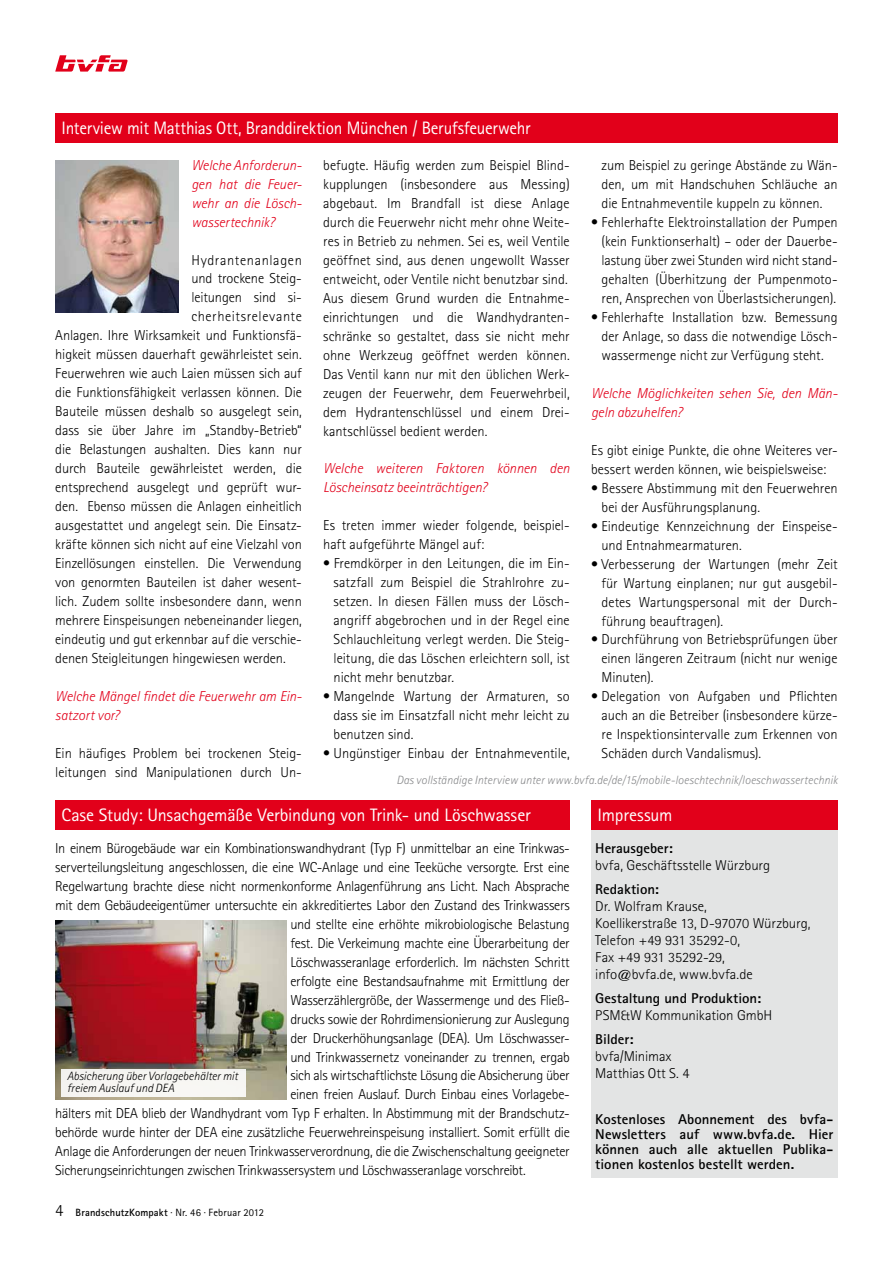
<style>
.page{position:relative;width:893px;height:1263px;background:#fff}
.page>*{position:absolute;margin:0;border:0;box-sizing:border-box;transform-origin:0 0}
.t1{font:18px "Rotis Sans Serif Std";letter-spacing:-.015em;color:#fff}
.t2{font:18px "Rotis Sans Serif Std";letter-spacing:-.015em;color:#fff;scale:.96 1}
.t3{font:300 14.4px/19px "Rotis Sans Serif Std";letter-spacing:-.01em;color:#000;text-align:justify}
.t4{font:italic 300 14.4px/19px "Rotis Sans Serif Std";letter-spacing:-.005em;color:#e2001a}
.t5{font:300 14.4px "Rotis Sans Serif Std";letter-spacing:.04em;color:#000}
.t6{font:300 14.4px "Rotis Sans Serif Std";letter-spacing:.045em;color:#000}
.t7{font:300 14.25px/17.1px "Rotis Sans Serif Std";letter-spacing:-.005em;color:#000;scale:1.04 1}
.t8{font:700 14.25px/15px "Rotis Sans Serif Std";color:#000;text-align:justify;scale:1.04 1}
.t9{font:italic 300 12px "Rotis Sans Serif Std";letter-spacing:.005em;color:#87888a}
.t10{font:italic 300 12px/12px "Rotis Sans Serif Std";color:#000}
.t11{font:700 10.5px "Rotis Sans Serif Std";letter-spacing:.015em;color:#000}
.s1{font-weight:300;font-size:17.25px}
.s2{font-weight:400}
</style>
<div class="page">
<svg style="left:55px;top:55px;width:73px;height:17px"></svg>
<img style="left:55px;top:160px;width:124px;height:152px">
<div style="left:55px;top:113px;width:783px;height:29px;background:#e2001a"></div>
<div style="left:591px;top:800px;width:247px;height:30px;background:#e2001a"></div>
<div style="left:591px;top:830px;width:247px;height:348px;background:#e3e4e4"></div>
<div style="left:55px;top:800px;width:515px;height:30px;background:#e2001a"></div>
<img style="left:55px;top:920px;width:231px;height:179px">
<div style="left:61px;top:1069px;width:185px;height:27px;background:#f7f6f3"></div>
<p class="t2" style="left:62px;top:117px;width:490px">Interview mit Matthias Ott, Branddirektion München / Berufsfeuerwehr</p>
<p class="t4" style="left:191px;top:155px;width:112px;text-align:justify">Welche Anforderun&shy;gen hat die Feuer&shy;wehr an die Lösch&shy;wassertechnik?</p>
<p class="t6" style="left:191px;top:251px;width:112px">Hydrantenanlagen</p>
<p class="t3" style="left:191px;top:269px;width:112px">und trockene Steig-</p>
<p class="t3" style="left:191px;top:288px;width:112px">leitungen sind si-</p>
<p class="t5" style="left:191px;top:308px;width:112px">cherheitsrelevante</p>
<p class="t3" style="left:55px;top:326px;width:248px">Anlagen. Ihre Wirksamkeit und Funktionsfä-</p>
<p class="t3" style="left:55px;top:345px;width:248px">higkeit müssen dauerhaft gewährleistet sein.</p>
<p class="t3" style="left:55px;top:364px;width:248px">Feuerwehren wie auch Laien müssen sich auf</p>
<p class="t3" style="left:55px;top:383px;width:248px">die Funktionsfähigkeit verlassen können. Die</p>
<p class="t3" style="left:55px;top:402px;width:248px">Bauteile müssen deshalb so ausgelegt sein,</p>
<p class="t3" style="left:55px;top:421px;width:248px">dass sie über Jahre im „Standby-Betrieb“</p>
<p class="t3" style="left:55px;top:440px;width:248px">die Belastungen aushalten. Dies kann nur</p>
<p class="t3" style="left:55px;top:459px;width:248px">durch Bauteile gewährleistet werden, die</p>
<p class="t3" style="left:55px;top:478px;width:248px">entsprechend ausgelegt und geprüft wur-</p>
<p class="t3" style="left:55px;top:497px;width:248px">den. Ebenso müssen die Anlagen einheitlich</p>
<p class="t3" style="left:55px;top:516px;width:248px">ausgestattet und angelegt sein. Die Einsatz-</p>
<p class="t3" style="left:55px;top:535px;width:248px">kräfte können sich nicht auf eine Vielzahl von</p>
<p class="t3" style="left:55px;top:554px;width:248px">Einzellösungen einstellen. Die Verwendung</p>
<p class="t3" style="left:55px;top:573px;width:248px">von genormten Bauteilen ist daher wesent-</p>
<p class="t3" style="left:55px;top:592px;width:248px">lich. Zudem sollte insbesondere dann, wenn</p>
<p class="t3" style="left:55px;top:611px;width:248px">mehrere Einspeisungen nebeneinander liegen,</p>
<p class="t3" style="left:55px;top:630px;width:248px">eindeutig und gut erkennbar auf die verschie-</p>
<p class="t3" style="left:55px;top:649px;width:232px">denen Steigleitungen hingewiesen werden.</p>
<p class="t4" style="left:55px;top:687px;width:248px">Welche Mängel findet die Feuerwehr am Ein&shy;satzort vor?</p>
<p class="t3" style="left:55px;top:744px;width:248px">Ein häufiges Problem bei trockenen Steig&shy;leitungen sind Manipulationen durch Un-</p>
<p class="t3" style="left:323px;top:155px;width:248px;text-align:left">befugte. Häufig werden zum Beispiel Blind&shy;kupplungen (insbesondere aus Messing) abgebaut. Im Brandfall ist diese Anlage durch die Feuerwehr nicht mehr ohne Weite&shy;res in Betrieb zu nehmen. Sei es, weil Ventile geöffnet sind, aus denen ungewollt Wasser entweicht, oder Ventile nicht benutzbar sind.<br>Aus diesem Grund wurden die Entnahme&shy;einrichtungen und die Wandhydranten&shy;schränke so gestaltet, dass sie nicht mehr ohne Werkzeug geöffnet werden können.<br>Das Ventil kann nur mit den üblichen Werk&shy;zeugen der Feuerwehr, dem Feuerwehrbeil, dem Hydrantenschlüssel und einem Drei&shy;kantschlüssel bedient werden.</p>
<p class="t4" style="left:323px;top:459px;width:248px">Welche weiteren Faktoren können den<br>Löscheinsatz beeinträchtigen?</p>
<p class="t3" style="left:323px;top:516px;width:248px">Es treten immer wieder folgende, beispiel&shy;haft aufgeführte Mängel auf:</p>
<p class="t3" style="left:334px;top:554px;width:238px;text-indent:-10px">• Fremdkörper in den Leitungen, die im Ein&shy;satzfall zum Beispiel die Strahlrohre zu&shy;setzen. In diesen Fällen muss der Lösch&shy;angriff abgebrochen und in der Regel eine Schlauchleitung verlegt werden. Die Steig&shy;leitung, die das Löschen erleichtern soll, ist nicht mehr benutzbar.</p>
<p class="t3" style="left:334px;top:687px;width:238px;text-indent:-10px">• Mangelnde Wartung der Armaturen, so dass sie im Einsatzfall nicht mehr leicht zu benutzen sind.</p>
<p class="t3" style="left:323px;top:744px;width:248px">• Ungünstiger Einbau der Entnahmeventile,</p>
<p class="t3" style="left:601px;top:156px;width:238px">zum Beispiel zu geringe Abstände zu Wän&shy;den, um mit Handschuhen Schläuche an die Entnahmeventile kuppeln zu können.</p>
<p class="t3" style="left:601px;top:213px;width:238px;text-indent:-10px">• Fehlerhafte Elektroinstallation der Pumpen (kein Funktionserhalt) – oder der Dauerbe&shy;lastung über zwei Stunden wird nicht stand&shy;gehalten (Überhitzung der Pumpenmoto&shy;ren, Ansprechen von Überlastsicherungen).</p>
<p class="t3" style="left:601px;top:307px;width:238px;text-indent:-10px">• Fehlerhafte Installation bzw. Bemessung der Anlage, so dass die notwendige Lösch&shy;wassermenge nicht zur Verfügung steht.</p>
<p class="t4" style="left:591px;top:384px;width:248px">Welche Möglichkeiten sehen Sie, den Män&shy;geln abzuhelfen?</p>
<p class="t3" style="left:591px;top:440px;width:248px">Es gibt einige Punkte, die ohne Weiteres ver&shy;bessert werden können, wie beispielsweise:</p>
<p class="t3" style="left:601px;top:478px;width:238px;text-indent:-10px">• Bessere Abstimmung mit den Feuerwehren bei der Ausführungsplanung.</p>
<p class="t3" style="left:601px;top:516px;width:238px;text-indent:-10px">• Eindeutige Kennzeichnung der Einspeise&shy;und Entnahmearmaturen.</p>
<p class="t3" style="left:601px;top:554px;width:238px;text-indent:-10px">• Verbesserung der Wartungen (mehr Zeit für Wartung einplanen; nur gut ausgebil&shy;detes Wartungspersonal mit der Durch&shy;führung beauftragen).</p>
<p class="t3" style="left:601px;top:630px;width:238px;text-indent:-10px">• Durchführung von Betriebsprüfungen über einen längeren Zeitraum (nicht nur wenige Minuten).</p>
<p class="t3" style="left:601px;top:687px;width:238px;text-indent:-10px">• Delegation von Aufgaben und Pflichten auch an die Betreiber (insbesondere kürze&shy;re Inspektionsintervalle zum Erkennen von Schäden durch Vandalismus).</p>
<p class="t9" style="left:396px;top:773px;width:443px">Das vollständige Interview unter www.bvfa.de/de/15/mobile-loeschtechnik/loeschwassertechnik</p>
<p class="t1" style="left:62px;top:805px;width:471px">Case Study: Unsachgemäße Verbindung von Trink- und Löschwasser</p>
<p class="t3" style="left:55px;top:838px;width:516px">In einem Bürogebäude war ein Kombinationswandhydrant (Typ F) unmittelbar an eine Trinkwas-</p>
<p class="t3" style="left:55px;top:857px;width:516px">serverteilungsleitung angeschlossen, die eine WC-Anlage und eine Teeküche versorgte. Erst eine</p>
<p class="t3" style="left:55px;top:876px;width:516px">Regelwartung brachte diese nicht normenkonforme Anlagenführung ans Licht. Nach Absprache</p>
<p class="t3" style="left:55px;top:895px;width:516px">mit dem Gebäudeeigentümer untersuchte ein akkreditiertes Labor den Zustand des Trinkwassers</p>
<p class="t3" style="left:290px;top:914px;width:281px">und stellte eine erhöhte mikrobiologische Belastung</p>
<p class="t3" style="left:290px;top:933px;width:281px">fest. Die Verkeimung machte eine Überarbeitung der</p>
<p class="t3" style="left:290px;top:952px;width:281px">Löschwasseranlage erforderlich. Im nächsten Schritt</p>
<p class="t3" style="left:290px;top:971px;width:281px">erfolgte eine Bestandsaufnahme mit Ermittlung der</p>
<p class="t3" style="left:290px;top:990px;width:281px">Wasserzählergröße, der Wassermenge und des Fließ-</p>
<p class="t3" style="left:290px;top:1009px;width:281px">drucks sowie der Rohrdimensionierung zur Auslegung</p>
<p class="t3" style="left:290px;top:1028px;width:281px">der Druckerhöhungsanlage (DEA). Um Löschwasser-</p>
<p class="t3" style="left:290px;top:1047px;width:281px">und Trinkwassernetz voneinander zu trennen, ergab</p>
<p class="t3" style="left:290px;top:1066px;width:281px">sich als wirtschaftlichste Lösung die Absicherung über</p>
<p class="t3" style="left:290px;top:1085px;width:281px">einen freien Auslauf. Durch Einbau eines Vorlagebe-</p>
<p class="t3" style="left:55px;top:1104px;width:516px">hälters mit DEA blieb der Wandhydrant vom Typ F erhalten. In Abstimmung mit der Brandschutz-</p>
<p class="t3" style="left:55px;top:1123px;width:516px">behörde wurde hinter der DEA eine zusätzliche Feuerwehreinspeisung installiert. Somit erfüllt die</p>
<p class="t3" style="left:55px;top:1142px;width:516px">Anlage die Anforderungen der neuen Trinkwasserverordnung, die die Zwischenschaltung geeigneter</p>
<p class="t3" style="left:55px;top:1161px;width:472px">Sicherungseinrichtungen zwischen Trinkwassersystem und Löschwasseranlage vorschreibt.</p>
<p class="t10" style="left:67px;top:1070px;width:172px">Absicherung über Vorlagebehälter mit freiem Auslauf und DEA</p>
<p class="t11" style="left:55px;top:1206px;width:210px"><span class="s1">4</span> BrandschutzKompakt <span class="s2">· Nr. 46 · Februar 2012</span></p>
<p class="t1" style="left:597px;top:805px;width:77px">Impressum</p>
<p class="t8" style="left:595px;top:840px;width:76px">Herausgeber:</p>
<p class="t7" style="left:595px;top:856px;width:170px">bvfa, Geschäftsstelle Würzburg</p>
<p class="t8" style="left:595px;top:881px;width:63px">Redaktion:</p>
<p class="t7" style="left:595px;top:897px;width:208px">Dr. Wolfram Krause,<br>Koellikerstraße 13, D-97070 Würzburg,<br>Telefon +49 931 35292-0,<br>Fax +49 931 35292-29,<br>info@bvfa.de, www.bvfa.de</p>
<p class="t8" style="left:595px;top:990px;width:161px">Gestaltung und Produktion:</p>
<p class="t7" style="left:595px;top:1007px;width:172px">PSM&amp;W Kommunikation GmbH</p>
<p class="t8" style="left:595px;top:1031px;width:38px">Bilder:</p>
<p class="t7" style="left:595px;top:1048px;width:92px">bvfa/Minimax<br>Matthias Ott S. 4</p>
<p class="t8" style="left:595px;top:1111px;width:230px">Kostenloses Abonnement des bvfa-Newsletters auf www.bvfa.de. Hier können auch alle aktuellen Publika&shy;tionen kostenlos bestellt werden.</p>
</div>
